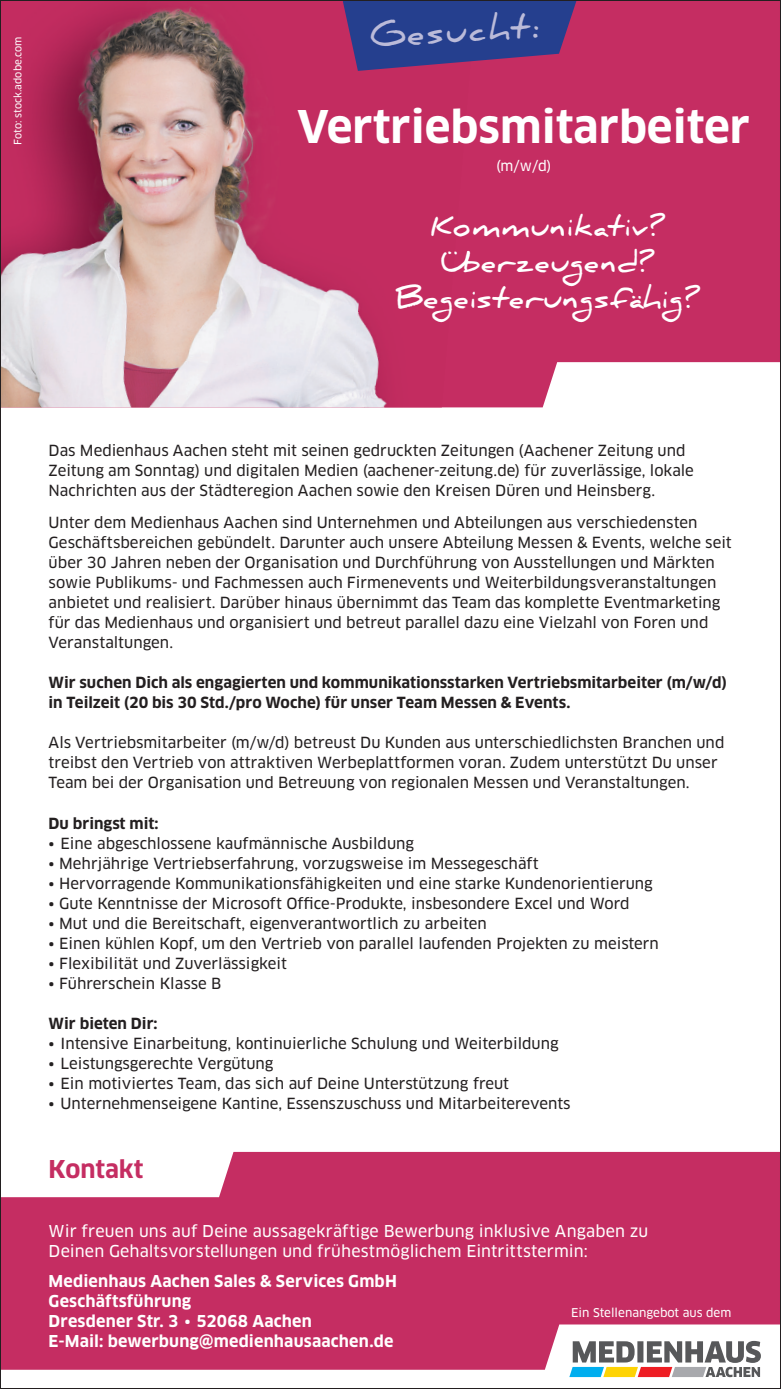
<style>
.page{position:relative;width:781px;height:1389px;background:#fff}
.page>*{position:absolute;margin:0;border:0;box-sizing:border-box;transform-origin:0 0}
.t1{font:700 44px "Clan OT";color:#fff}
.t2{font:700 32px "Daniel";color:#bbbbd9}
.t3{font:700 28px/36px "Daniel";letter-spacing:.02em;color:#fff;text-align:center}
.t4{font:700 24px "Clan OT";color:#c52d62}
.t5{font:16px/20px "Clan OT News";letter-spacing:.01em;color:#fff}
.t6{font:700 16px/20px "Clan OT";letter-spacing:.01em;color:#fff}
.t7{font:15px/20px "Clan OT News";color:#231f20}
.t8{font:700 15px/20px "Clan OT";color:#231f20}
.t9{font:14px "Clan OT News";color:#fff}
.t10{font:11.8px "Clan OT News";color:#fff}
.t11{font:10px "Clan OT News";color:#fff}
.s1{font-family:"Clan OT News";font-weight:400}
</style>
<div class="page">
<svg style="left:474px;top:2px;width:304px;height:405px;background:#ca3f6f"></svg>
<div style="left:414px;top:71px;width:60px;height:336px;background:#c32c60"></div>
<img style="left:2px;top:2px;width:348px;height:343px">
<img style="left:350px;top:71px;width:64px;height:336px">
<img style="left:2px;top:345px;width:351px;height:62px">
<svg style="left:2px;top:1152px;width:776px;height:172px;background:#c93d6e"></svg>
<svg style="left:2px;top:1324px;width:776px;height:54px;fill:#c52d62"></svg>
<svg style="left:569px;top:1341px;width:191px;height:36px"></svg>
<svg style="left:342px;top:2px;width:235px;height:69px;background:#433b85"></svg>
<p class="t11" style="left:12px;top:145px;width:110px;rotate:-90deg">Foto: stock.adobe.com</p>
<h2 class="t2" style="left:369px;top:18px;width:171px;rotate:-4deg">Gesucht:</h2>
<h1 class="t1" style="left:297px;top:101px;width:454px">Vertriebsmitarbeiter</h1>
<p class="t9" style="left:496px;top:157px;width:57px">(m/w/d)</p>
<h3 class="t3" style="left:395px;top:208px;width:305px">Kommunikativ?<br>Überzeugend?<br>Begeisterungsfähig?</h3>
<p class="t7" style="left:49px;top:440px;width:646px">Das Medienhaus Aachen steht mit seinen gedruckten Zeitungen (Aachener Zeitung und<br>Zeitung am Sonntag) und digitalen Medien (aachener-zeitung.de) für zuverlässige, lokale<br>Nachrichten aus der Städteregion Aachen sowie den Kreisen Düren und Heinsberg.</p>
<p class="t7" style="left:49px;top:512px;width:684px">Unter dem Medienhaus Aachen sind Unternehmen und Abteilungen aus verschiedensten Geschäftsbereichen gebündelt. Darunter auch unsere Abteilung Messen &amp; Events, welche seit über 30 Jahren neben der Organisation und Durchführung von Ausstellungen und Märkten sowie Publikums- und Fachmessen auch Firmenevents und Weiterbildungsveranstaltungen anbietet und realisiert. Darüber hinaus übernimmt das Team das komplette Eventmarketing für das Medienhaus und organisiert und betreut parallel dazu eine Vielzahl von Foren und Veranstaltungen.</p>
<p class="t8" style="left:49px;top:672px;width:679px">Wir suchen Dich als engagierten und kommunikationsstarken Vertriebsmitarbeiter (m/w/d) in Teilzeit (20 bis 30 Std./pro Woche) für unser Team Messen &amp; Events.</p>
<p class="t7" style="left:49px;top:732px;width:677px">Als Vertriebsmitarbeiter (m/w/d) betreust Du Kunden aus unterschiedlichsten Branchen und treibst den Vertrieb von attraktiven Werbeplattformen voran. Zudem unterstützt Du unser<br>Team bei der Organisation und Betreuung von regionalen Messen und Veranstaltungen.</p>
<p class="t8" style="left:49px;top:813px;width:111px">Du bringst mit:</p>
<p class="t7" style="left:49px;top:833px;width:367px">• Eine abgeschlossene kaufmännische Ausbildung</p>
<p class="t7" style="left:49px;top:853px;width:491px">• Mehrjährige Vertriebserfahrung, vorzugsweise im Messegeschäft</p>
<p class="t7" style="left:49px;top:873px;width:605px">• Hervorragende Kommunikationsfähigkeiten und eine starke Kundenorientierung</p>
<p class="t7" style="left:49px;top:893px;width:582px">• Gute Kenntnisse der Microsoft Office-Produkte, insbesondere Excel und Word</p>
<p class="t7" style="left:49px;top:913px;width:439px">• Mut und die Bereitschaft, eigenverantwortlich zu arbeiten</p>
<p class="t7" style="left:49px;top:933px;width:611px">• Einen kühlen Kopf, um den Vertrieb von parallel laufenden Projekten zu meistern</p>
<p class="t7" style="left:49px;top:953px;width:240px">• Flexibilität und Zuverlässigkeit</p>
<p class="t7" style="left:49px;top:973px;width:174px">• Führerschein Klasse B</p>
<p class="t8" style="left:49px;top:1013px;width:110px">Wir bieten Dir:</p>
<p class="t7" style="left:49px;top:1033px;width:511px">• Intensive Einarbeitung, kontinuierliche Schulung und Weiterbildung</p>
<p class="t7" style="left:49px;top:1053px;width:226px">• Leistungsgerechte Vergütung</p>
<p class="t7" style="left:49px;top:1073px;width:462px">• Ein motiviertes Team, das sich auf Deine Unterstützung freut</p>
<p class="t7" style="left:49px;top:1093px;width:523px">• Unternehmenseigene Kantine, Essenszuschuss und Mitarbeiterevents</p>
<h3 class="t4" style="left:49px;top:1155px;width:96px">Kontakt</h3>
<p class="t5" style="left:49px;top:1221px;width:601px">Wir freuen uns auf Deine aussagekräftige Bewerbung inklusive Angaben zu<br>Deinen Gehaltsvorstellungen und frühestmöglichem Eintrittstermin:</p>
<p class="t6" style="left:49px;top:1271px;width:350px">Medienhaus Aachen Sales &amp; Services GmbH Geschäftsführung<br>Dresdener Str. 3 <span class="s1">∙</span> 52068 Aachen<br>E-Mail: bewerbung@medienhausaachen.de</p>
<p class="t10" style="left:571px;top:1306px;width:162px">Ein Stellenangebot aus dem</p>
</div>
